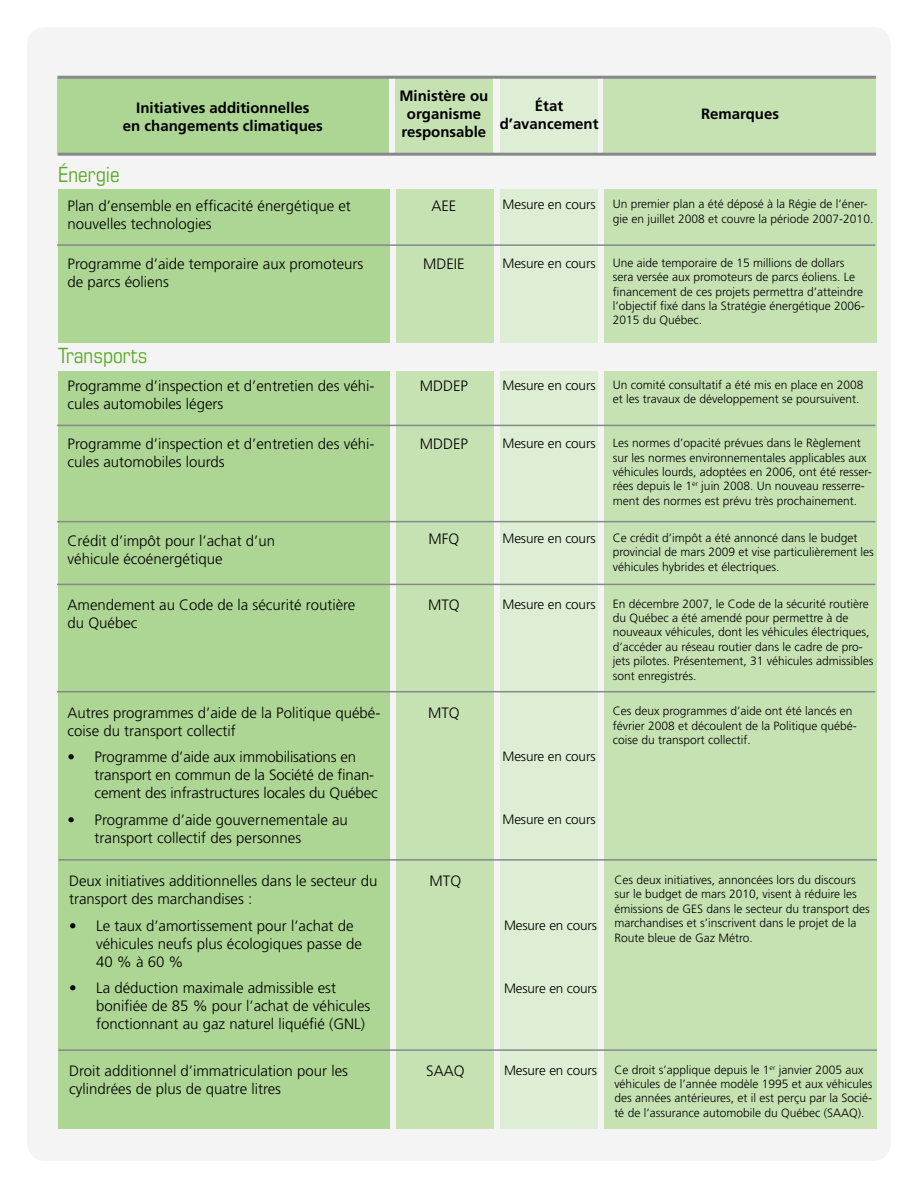
<style>
.page{position:relative;width:918px;height:1188px;background:#fff}
.page>*{position:absolute;margin:0;border:0;box-sizing:border-box;transform-origin:0 0}
.t1{font:condensed 21px "Eurostile";color:#5bac26}
.t2{font:300 15px/18px "Frutiger";color:#000}
.t3{font:700 15px/18px "Frutiger";color:#000;text-align:center}
.t4{font:300 13.5px "Frutiger";letter-spacing:-.01em;color:#000}
.t5{font:300 12px/14.4px "Frutiger";color:#000}
</style>
<div class="page">
<div style="left:27px;top:27px;width:864px;height:1134px;background:#f4f4f5;border-radius:18px"></div>
<div style="left:58px;top:77px;width:331px;height:76px;background:#add593"></div>
<div style="left:396px;top:77px;width:97px;height:76px;background:#c6e2b3"></div>
<div style="left:500px;top:77px;width:98px;height:76px;background:#deeed4"></div>
<div style="left:604px;top:77px;width:272px;height:76px;background:#c6e2b3"></div>
<div style="left:58px;top:190px;width:332px;height:153px;background:#add593"></div>
<div style="left:396px;top:190px;width:98px;height:153px;background:#c6e2b3"></div>
<div style="left:500px;top:190px;width:98px;height:153px;background:#deeed4"></div>
<div style="left:605px;top:190px;width:272px;height:153px;background:#c6e2b3"></div>
<div style="left:58px;top:371px;width:332px;height:757px;background:#add593"></div>
<div style="left:396px;top:371px;width:98px;height:757px;background:#c6e2b3"></div>
<div style="left:500px;top:371px;width:98px;height:757px;background:#deeed4"></div>
<div style="left:605px;top:371px;width:272px;height:757px;background:#c6e2b3"></div>
<hr style="left:57px;top:244px;width:818px;height:2px;background:#87888a">
<hr style="left:57px;top:425px;width:818px;height:1px;background:#87888a">
<hr style="left:57px;top:521px;width:818px;height:1px;background:#87888a">
<hr style="left:57px;top:584px;width:818px;height:1px;background:#87888a">
<hr style="left:57px;top:691px;width:818px;height:1px;background:#87888a">
<hr style="left:58px;top:1049px;width:819px;height:2px;background:#87888a">
<hr style="left:58px;top:859px;width:819px;height:2px;background:#87888a">
<hr style="left:58px;top:153px;width:818px;height:3px;background:#87888a">
<hr style="left:58px;top:76px;width:818px;height:3px;background:#87888a">
<p class="t3" style="left:399px;top:87px;width:90px">Ministère ou organisme responsable</p>
<p class="t3" style="left:500px;top:96px;width:100px">État d’avancement</p>
<p class="t3" style="left:123px;top:99px;width:202px">Initiatives additionnelles<br>en changements climatiques</p>
<p class="t3" style="left:701px;top:105px;width:80px">Remarques</p>
<h1 class="t1" style="left:58px;top:162px;width:63px">Énergie</h1>
<p class="t2" style="left:68px;top:197px;width:285px">Plan d’ensemble en efficacité énergétique et nouvelles technologies</p>
<p class="t2" style="left:68px;top:255px;width:297px">Programme d’aide temporaire aux promoteurs de parcs éoliens</p>
<h1 class="t1" style="left:58px;top:343px;width:91px">Transports</h1>
<p class="t2" style="left:68px;top:377px;width:308px">Programme d’inspection et d’entretien des véhi&shy;cules automobiles légers</p>
<p class="t2" style="left:68px;top:435px;width:308px">Programme d’inspection et d’entretien des véhi&shy;cules automobiles lourds</p>
<p class="t2" style="left:68px;top:532px;width:209px">Crédit d’impôt pour l’achat d’un véhicule écoénergétique</p>
<p class="t2" style="left:68px;top:596px;width:289px">Amendement au Code de la sécurité routière du Québec</p>
<p class="t2" style="left:68px;top:704px;width:314px">Autres programmes d’aide de la Politique québé&shy;coise du transport collectif</p>
<p class="t2" style="left:95px;top:748px;width:285px;text-indent:-27px">• Programme d’aide aux immobilisations en transport en commun de la Société de finan&shy;cement des infrastructures locales du Québec</p>
<p class="t2" style="left:95px;top:811px;width:255px;text-indent:-27px">• Programme d’aide gouvernementale au transport collectif des personnes</p>
<p class="t2" style="left:69px;top:872px;width:310px">Deux initiatives additionnelles dans le secteur du transport des marchandises :</p>
<p class="t2" style="left:96px;top:917px;width:267px;text-indent:-27px">• Le taux d’amortissement pour l’achat de véhicules neufs plus écologiques passe de<br>40 % à 60 %</p>
<p class="t2" style="left:96px;top:979px;width:276px;text-indent:-27px">• La déduction maximale admissible est bonifiée de 85 % pour l’achat de véhicules fonctionnant au gaz naturel liquéfié (GNL)</p>
<p class="t2" style="left:69px;top:1062px;width:280px">Droit additionnel d’immatriculation pour les cylindrées de plus de quatre litres</p>
<p class="t2" style="left:431px;top:197px;width:27px">AEE</p>
<p class="t4" style="left:503px;top:197px;width:95px">Mesure en cours</p>
<p class="t5" style="left:613px;top:197px;width:262px">Un premier plan a été déposé à la Régie de l’éner&shy;gie en juillet 2008 et couvre la période 2007-2010.</p>
<p class="t2" style="left:423px;top:255px;width:43px">MDEIE</p>
<p class="t4" style="left:503px;top:256px;width:95px">Mesure en cours</p>
<p class="t5" style="left:613px;top:256px;width:254px">Une aide temporaire de 15 millions de dollars sera versée aux promoteurs de parcs éoliens. Le financement de ces projets permettra d’atteindre l’objectif fixé dans la Stratégie énergétique 2006- 2015 du Québec.</p>
<p class="t2" style="left:420px;top:377px;width:50px">MDDEP</p>
<p class="t2" style="left:420px;top:435px;width:50px">MDDEP</p>
<p class="t2" style="left:428px;top:530px;width:32px">MFQ</p>
<p class="t2" style="left:428px;top:596px;width:33px">MTQ</p>
<p class="t2" style="left:428px;top:704px;width:33px">MTQ</p>
<p class="t4" style="left:503px;top:377px;width:95px">Mesure en cours</p>
<p class="t4" style="left:503px;top:436px;width:95px">Mesure en cours</p>
<p class="t4" style="left:503px;top:531px;width:95px">Mesure en cours</p>
<p class="t4" style="left:503px;top:597px;width:95px">Mesure en cours</p>
<p class="t5" style="left:613px;top:377px;width:252px">Un comité consultatif a été mis en place en 2008 et les travaux de développement se poursuivent.</p>
<p class="t5" style="left:613px;top:436px;width:260px">Les normes d’opacité prévues dans le Règlement sur les normes environnementales applicables aux véhicules lourds, adoptées en 2006, ont été resser&shy;rées depuis le 1<sup>er</sup> juin 2008. Un nouveau resserre&shy;ment des normes est prévu très prochainement.</p>
<p class="t5" style="left:613px;top:531px;width:262px">Ce crédit d’impôt a été annoncé dans le budget provincial de mars 2009 et vise particulièrement les véhicules hybrides et électriques.</p>
<p class="t5" style="left:613px;top:597px;width:262px">En décembre 2007, le Code de la sécurité routière du Québec a été amendé pour permettre à de nouveaux véhicules, dont les véhicules électriques, d’accéder au réseau routier dans le cadre de pro&shy;jets pilotes. Présentement, 31 véhicules admissibles sont enregistrés.</p>
<p class="t5" style="left:613px;top:704px;width:246px">Ces deux programmes d’aide ont été lancés en février 2008 et découlent de la Politique québé&shy;coise du transport collectif.</p>
<p class="t4" style="left:503px;top:749px;width:95px">Mesure en cours</p>
<p class="t4" style="left:503px;top:812px;width:95px">Mesure en cours</p>
<p class="t2" style="left:430px;top:872px;width:33px">MTQ</p>
<p class="t4" style="left:504px;top:917px;width:95px">Mesure en cours</p>
<p class="t5" style="left:614px;top:873px;width:257px">Ces deux initiatives, annoncées lors du discours sur le budget de mars 2010, visent à réduire les émissions de GES dans le secteur du transport des marchandises et s’inscrivent dans le projet de la Route bleue de Gaz Métro.</p>
<p class="t4" style="left:504px;top:980px;width:95px">Mesure en cours</p>
<p class="t2" style="left:426px;top:1062px;width:40px">SAAQ</p>
<p class="t4" style="left:504px;top:1062px;width:95px">Mesure en cours</p>
<p class="t5" style="left:614px;top:1062px;width:260px">Ce droit s’applique depuis le 1<sup>er</sup> janvier 2005 aux véhicules de l’année modèle 1995 et aux véhicules des années antérieures, et il est perçu par la Socié&shy;té de l’assurance automobile du Québec (SAAQ).</p>
</div>
